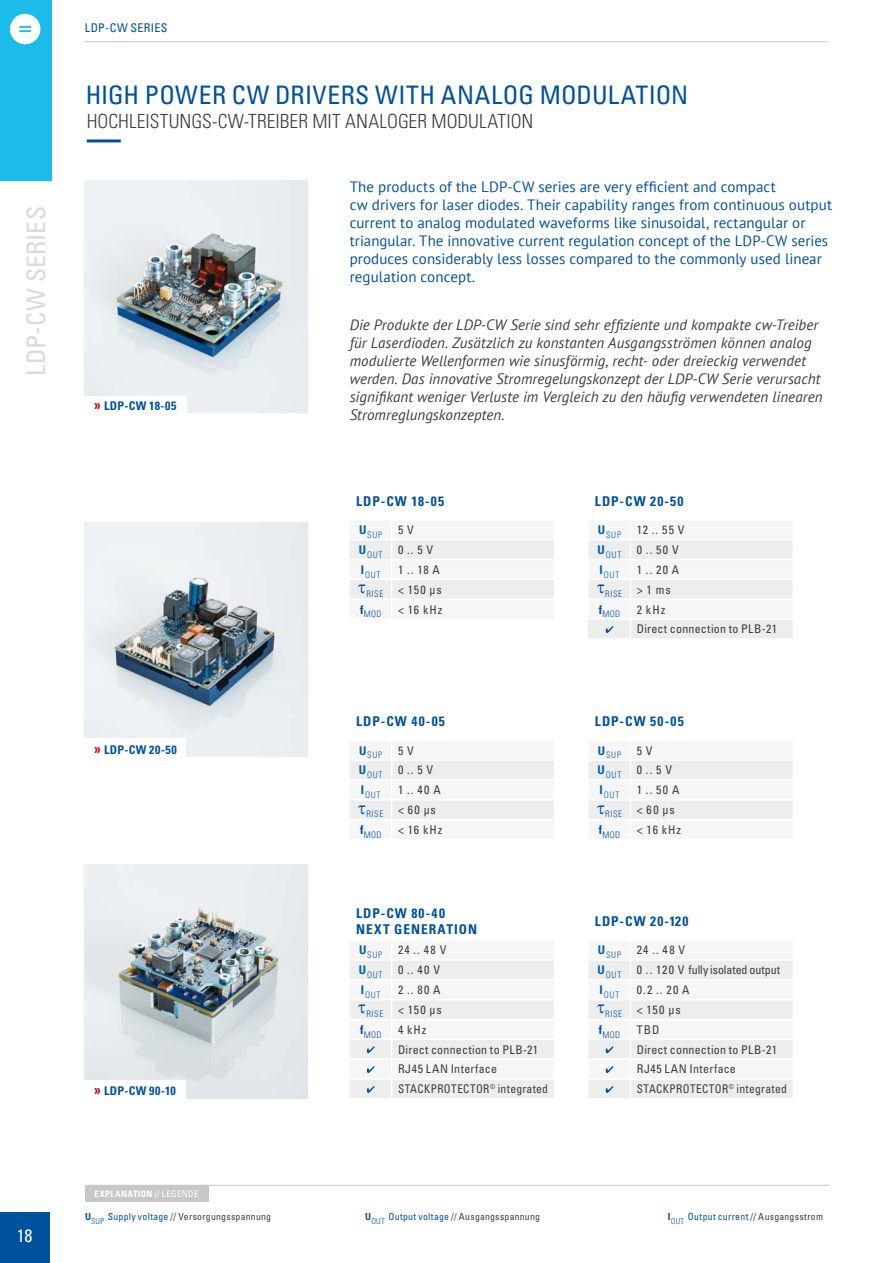
<style>
.page{position:relative;width:893px;height:1263px;background:#fff}
.page>*{position:absolute;margin:0;border:0;box-sizing:border-box;transform-origin:0 0}
.t1{font:condensed 25.5px "Univers LT Std";letter-spacing:.015em;color:#00519e}
.t2{font:condensed 25.5px "Univers LT Std";letter-spacing:.01em;color:#d9dadb}
.t3{font:300 condensed 19.5px "Univers LT Std";color:#3e3d40}
.t4{font:condensed 18px "Univers LT Std";color:#fff}
.t5{font:italic 15px/18px "PT Sans";letter-spacing:.005em;color:#3e3d40}
.t6{font:15px/18px "PT Sans";letter-spacing:.005em;color:#00519e}
.t7{font:700 condensed 13.5px/16.5px "Univers LT Std";letter-spacing:.085em;color:#00519e}
.t8{font:condensed 12px/19.8px "Univers LT Std";letter-spacing:.03em;color:#3e3d40}
.t9{font:700 condensed 12px "Univers LT Std";letter-spacing:.04em;color:#00519e}
.t10{font:condensed 12px "Univers LT Std";letter-spacing:-.005em;color:#3e3d40}
.t11{font:condensed 12px "Univers LT Std";letter-spacing:.035em;color:#00519e}
.t12{font:condensed 9.75px "Univers LT Std";letter-spacing:.025em;color:#3e3d40}
.t13{font:700 condensed 9.75px "Univers LT Std";color:#00519e}
.t14{font:300 condensed 9px "Univers LT Std";letter-spacing:.08em;color:#045da5}
.t15{font:300 condensed 9px "Univers LT Std";letter-spacing:.03em;color:#00519e}
.t16{font:700 condensed 9px "Univers LT Std";letter-spacing:.05em;color:#fff}
.t17{font:300 condensed 8.25px "Univers LT Std";letter-spacing:.03em;color:#00519e}
.s1{font-size:15px;color:#cd071e}
.s2{font-weight:400}
.s3{color:#00519e}
</style>
<div class="page">
<div style="left:0;top:0;width:51px;height:180px;background:#1bbbea"></div>
<hr style="left:85px;top:41px;width:744px;height:1px;background:#c6c7c8">
<hr style="left:88px;top:1185px;width:742px;height:1px;background:#c6c7c8">
<hr style="left:87px;top:139px;width:34px;height:3px;background:#00519e">
<svg style="left:10px;top:14px;width:30px;height:30px"></svg>
<img style="left:85px;top:180px;width:222px;height:233px">
<img style="left:85px;top:522px;width:222px;height:234px">
<img style="left:85px;top:864px;width:222px;height:234px">
<div style="left:85px;top:1185px;width:123px;height:16px;background:#c6c7c8"></div>
<div style="left:82px;top:396px;width:105px;height:22px;background:#fff"></div>
<div style="left:82px;top:739px;width:104px;height:22px;background:#fff"></div>
<div style="left:82px;top:1080px;width:104px;height:22px;background:#fff"></div>
<div style="left:0;top:1213px;width:50px;height:50px;background:#00519e"></div>
<svg style="left:588px;top:541px;width:205px;height:97px"></svg>
<svg style="left:350px;top:541px;width:204px;height:58px"></svg>
<svg style="left:350px;top:761px;width:204px;height:58px"></svg>
<svg style="left:589px;top:761px;width:204px;height:58px"></svg>
<svg style="left:350px;top:961px;width:204px;height:137px"></svg>
<svg style="left:589px;top:961px;width:204px;height:137px"></svg>
<h1 class="t2" style="left:20px;top:376px;width:172px;rotate:-90deg">LDP-CW SERIES</h1>
<p class="t4" style="left:17px;top:1224px;width:17px">18</p>
<p class="t11" style="left:85px;top:20px;width:84px">LDP-CW SERIES</p>
<h1 class="t1" style="left:86px;top:78px;width:604px">HIGH POWER CW DRIVERS WITH ANALOG MODULATION</h1>
<h2 class="t3" style="left:87px;top:109px;width:448px">HOCHLEISTUNGS-CW-TREIBER MIT ANALOGER MODULATION</h2>
<p class="t9" style="left:94px;top:398px;width:84px"><span class="s1">»</span> LDP-CW 18-05</p>
<p class="t9" style="left:94px;top:742px;width:84px"><span class="s1">»</span> LDP-CW 20-50</p>
<p class="t9" style="left:94px;top:1084px;width:83px"><span class="s1">»</span> LDP-CW 90-10</p>
<p class="t16" style="left:95px;top:1188px;width:105px">EXPLANATION <span class="s2">// LEGENDE</span></p>
<p class="t6" style="left:350px;top:177px;width:484px">The products of the LDP-CW series are very efficient and compact<br>cw drivers for laser diodes. Their capability ranges from continuous output current to analog modulated waveforms like sinusoidal, rectangular or triangular. The innovative current regulation concept of the LDP-CW series produces considerably less losses compared to the commonly used linear regulation concept.</p>
<p class="t5" style="left:350px;top:316px;width:474px">Die Produkte der LDP-CW Serie sind sehr effiziente und kompakte cw-Treiber für Laserdioden. Zusätzlich zu konstanten Ausgangsströmen können analog modulierte Wellenformen wie sinusförmig, recht- oder dreieckig verwendet werden. Das innovative Stromregelungskonzept der LDP-CW Serie verursacht signifikant weniger Verluste im Vergleich zu den häufig verwendeten linearen Stromreglungskonzepten.</p>
<p class="t7" style="left:356px;top:493px;width:90px">LDP-CW 18-05</p>
<p class="t14" style="left:359px;top:529px;width:25px"><sup>U</sup>SUP</p>
<p class="t8" style="left:398px;top:520px;width:17px">5 V</p>
<p class="t14" style="left:359px;top:549px;width:25px"><sup>U</sup>OUT</p>
<p class="t8" style="left:398px;top:540px;width:37px">0 .. 5 V</p>
<p class="t14" style="left:361px;top:569px;width:21px"><sup>I</sup>OUT</p>
<p class="t8" style="left:366px;top:559px;width:77px;text-align:right">1 .. 18 A<br><sub>RISE</sub> &lt; 150 µs</p>
<p class="t15" style="left:360px;top:609px;width:23px"><sup>f</sup>MOD</p>
<p class="t8" style="left:398px;top:599px;width:46px">&lt; 16 kHz</p>
<p class="t7" style="left:356px;top:713px;width:90px">LDP-CW 40-05</p>
<p class="t14" style="left:359px;top:750px;width:25px"><sup>U</sup>SUP</p>
<p class="t8" style="left:398px;top:740px;width:17px">5 V</p>
<p class="t14" style="left:359px;top:769px;width:25px"><sup>U</sup>OUT</p>
<p class="t8" style="left:398px;top:760px;width:37px">0 .. 5 V</p>
<p class="t14" style="left:361px;top:789px;width:21px"><sup>I</sup>OUT</p>
<p class="t8" style="left:366px;top:780px;width:76px;text-indent:32px">1 .. 40 A<br><sub>RISE</sub> &lt; 60 µs</p>
<p class="t15" style="left:360px;top:829px;width:23px"><sup>f</sup>MOD</p>
<p class="t8" style="left:398px;top:820px;width:46px">&lt; 16 kHz</p>
<p class="t7" style="left:356px;top:904px;width:122px">LDP-CW 80-40<br>NEXT GENERATION</p>
<p class="t14" style="left:359px;top:949px;width:25px"><sup>U</sup>SUP</p>
<p class="t8" style="left:398px;top:940px;width:50px">24 .. 48 V</p>
<p class="t14" style="left:359px;top:969px;width:25px"><sup>U</sup>OUT</p>
<p class="t8" style="left:398px;top:960px;width:44px">0 .. 40 V</p>
<p class="t14" style="left:361px;top:989px;width:21px"><sup>I</sup>OUT</p>
<p class="t8" style="left:366px;top:980px;width:77px;text-align:right">2 .. 80 A<br><sub>RISE</sub> &lt; 150 µs</p>
<p class="t15" style="left:360px;top:1029px;width:23px"><sup>f</sup>MOD</p>
<p class="t8" style="left:398px;top:1019px;width:152px">4 kHz<br>Direct connection to PLB-21<br>RJ45 LAN Interface<br>STACKPROTECTOR<sup>©</sup> integrated</p>
<p class="t7" style="left:595px;top:493px;width:90px">LDP-CW 20-50</p>
<p class="t14" style="left:598px;top:529px;width:25px"><sup>U</sup>SUP</p>
<p class="t8" style="left:637px;top:520px;width:49px">12 .. 55 V</p>
<p class="t14" style="left:598px;top:549px;width:25px"><sup>U</sup>OUT</p>
<p class="t8" style="left:637px;top:540px;width:43px">0 .. 50 V</p>
<p class="t14" style="left:600px;top:569px;width:21px"><sup>I</sup>OUT</p>
<p class="t8" style="left:637px;top:559px;width:44px">1 .. 20 A</p>
<p class="t15" style="left:605px;top:588px;width:67px">RISE <sup>&gt;</sup> <sup>1</sup> <sup>ms</sup></p>
<p class="t15" style="left:599px;top:609px;width:23px"><sup>f</sup>MOD</p>
<p class="t8" style="left:637px;top:599px;width:142px">2 kHz<br>Direct connection to PLB-21</p>
<p class="t7" style="left:595px;top:713px;width:90px">LDP-CW 50-05</p>
<p class="t14" style="left:598px;top:750px;width:25px"><sup>U</sup>SUP</p>
<p class="t8" style="left:637px;top:740px;width:17px">5 V</p>
<p class="t14" style="left:598px;top:769px;width:25px"><sup>U</sup>OUT</p>
<p class="t8" style="left:637px;top:760px;width:37px">0 .. 5 V</p>
<p class="t14" style="left:600px;top:789px;width:21px"><sup>I</sup>OUT</p>
<p class="t8" style="left:605px;top:780px;width:76px;text-indent:32px">1 .. 50 A<br><sub>RISE</sub> &lt; 60 µs</p>
<p class="t15" style="left:599px;top:829px;width:23px"><sup>f</sup>MOD</p>
<p class="t8" style="left:637px;top:820px;width:46px">&lt; 16 kHz</p>
<p class="t7" style="left:595px;top:913px;width:95px">LDP-CW 20-120</p>
<p class="t14" style="left:598px;top:949px;width:25px"><sup>U</sup>SUP</p>
<p class="t8" style="left:637px;top:940px;width:50px">24 .. 48 V</p>
<p class="t14" style="left:598px;top:969px;width:25px"><sup>U</sup>OUT</p>
<p class="t10" style="left:637px;top:962px;width:145px">0 .. 120 V fully isolated output</p>
<p class="t14" style="left:600px;top:989px;width:21px"><sup>I</sup>OUT</p>
<p class="t8" style="left:605px;top:980px;width:86px;text-indent:32px">0.2 .. 20 A<br><sub>RISE</sub> &lt; 150 µs</p>
<p class="t15" style="left:599px;top:1029px;width:23px"><sup>f</sup>MOD</p>
<p class="t8" style="left:637px;top:1019px;width:152px">TBD<br>Direct connection to PLB-21<br>RJ45 LAN Interface<br>STACKPROTECTOR<sup>©</sup> integrated</p>
<p class="t13" style="left:85px;top:1210px;width:7px">U</p>
<p class="t12" style="left:688px;top:1210px;width:137px"><span class="s3">Output current</span> // Ausgangsstrom</p>
<p class="t17" style="left:91px;top:1216px;width:14px">SUP</p>
<p class="t12" style="left:108px;top:1210px;width:165px"><span class="s3">Supply voltage</span> // Versorgungsspannung</p>
<p class="t17" style="left:365px;top:1216px;width:21px"><sup>U</sup>OUT</p>
<p class="t12" style="left:388px;top:1210px;width:153px"><span class="s3">Output voltage</span> // Ausgangsspannung</p>
<p class="t17" style="left:668px;top:1216px;width:18px"><sup>I</sup>OUT</p>
</div>
